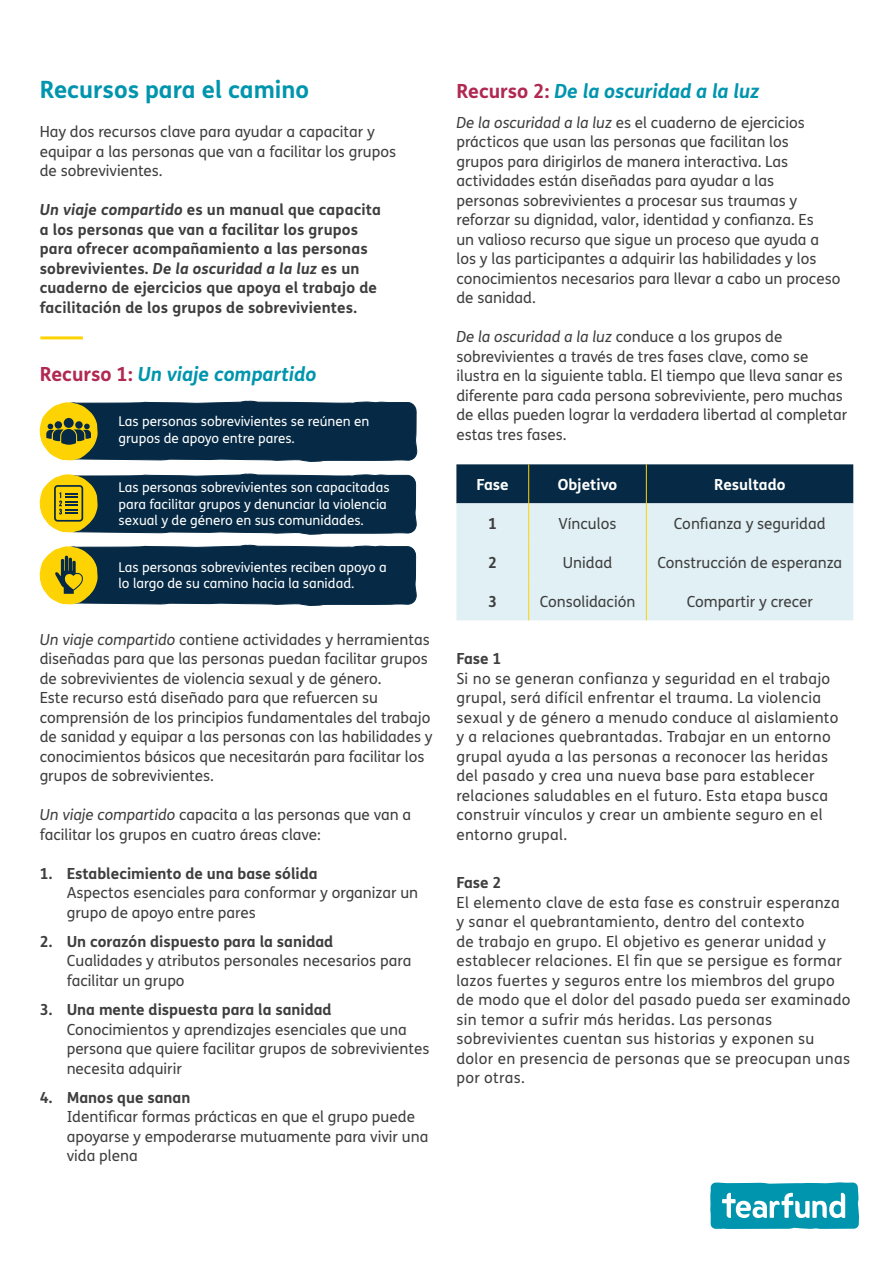
<style>
.page{position:relative;width:893px;height:1263px;background:#fff}
.page>*{position:absolute;margin:0;border:0;box-sizing:border-box;transform-origin:0 0}
.t1{font:700 23.85px "FS Me";color:#0095ae}
.t2{font:italic 700 19.5px "FS Me";color:#0095ae}
.t3{font:15.3px/19.5px "FS Me";color:#3e3e3f}
.t4{font:15.3px/19.5px "FS Me";letter-spacing:.02em;color:#3e3e3f}
.t5{font:700 15.3px/19.5px "FS Me";letter-spacing:.01em;color:#3e3e3f}
.t6{font:700 15.3px "FS Me";color:#fff}
.t7{font:13.5px/16.2px "FS Me";color:#fff}
.s1{font-style:italic}
.s2{font-style:normal;color:#b12851}
</style>
<div class="page">
<div style="left:456px;top:464px;width:397px;height:39px;background:#062a45"></div>
<div style="left:456px;top:503px;width:397px;height:117px;background:#e1f0f4"></div>
<hr style="left:528px;top:464px;width:1px;height:39px;background:#fed304">
<hr style="left:646px;top:464px;width:1px;height:39px;background:#fed304">
<hr style="left:528px;top:503px;width:1px;height:39px;background:#fed304">
<hr style="left:646px;top:503px;width:1px;height:39px;background:#fed304">
<hr style="left:528px;top:542px;width:1px;height:39px;background:#fed304">
<hr style="left:646px;top:542px;width:1px;height:39px;background:#fed304">
<hr style="left:528px;top:581px;width:1px;height:39px;background:#fed304">
<hr style="left:646px;top:581px;width:1px;height:39px;background:#fed304">
<svg style="left:65px;top:400px;width:353px;height:62px;background:#183952"></svg>
<svg style="left:65px;top:473px;width:352px;height:62px;background:#173952"></svg>
<svg style="left:65px;top:544px;width:352px;height:62px;background:#173952"></svg>
<svg style="left:39px;top:402px;width:59px;height:58px;background:#b3a537"></svg>
<svg style="left:39px;top:546px;width:59px;height:58px;background:#c6b232"></svg>
<svg style="left:39px;top:474px;width:59px;height:58px;background:#c8b432"></svg>
<hr style="left:40px;top:336px;width:43px;height:3px;background:#fed304">
<svg style="left:710px;top:1182px;width:149px;height:47px"></svg>
<h1 class="t1" style="left:40px;top:72px;width:271px">Recursos para el camino</h1>
<p class="t3" style="left:40px;top:122px;width:358px">Hay dos recursos clave para ayudar a capacitar y equipar a las personas que van a facilitar los grupos de sobrevivientes.</p>
<p class="t5" style="left:40px;top:199px;width:343px"><span class="s1">Un viaje compartido</span> es un manual que capacita a los personas que van a facilitar los grupos para ofrecer acompañamiento a las personas sobrevivientes. <span class="s1">De la oscuridad a la luz</span> es un cuaderno de ejercicios que apoya el trabajo de facilitación de los grupos de sobrevivientes.</p>
<p class="t2" style="left:40px;top:359px;width:278px"><span class="s2">Recurso 1:</span> Un viaje compartido</p>
<p class="t7" style="left:119px;top:413px;width:252px">Las personas sobrevivientes se reúnen en grupos de apoyo entre pares.</p>
<p class="t7" style="left:119px;top:479px;width:272px">Las personas sobrevivientes son capacitadas para facilitar grupos y denunciar la violencia sexual y de género en sus comunidades.</p>
<p class="t7" style="left:119px;top:558px;width:270px">Las personas sobrevivientes reciben apoyo a lo largo de su camino hacia la sanidad.</p>
<p class="t3" style="left:40px;top:629px;width:394px"><span class="s1">Un viaje compartido</span> contiene actividades y herramientas diseñadas para que las personas puedan facilitar grupos de sobrevivientes de violencia sexual y de género.<br>Este recurso está diseñado para que refuercen su comprensión de los principios fundamentales del trabajo de sanidad y equipar a las personas con las habilidades y conocimientos básicos que necesitarán para facilitar los grupos de sobrevivientes.</p>
<p class="t3" style="left:40px;top:805px;width:373px"><span class="s1">Un viaje compartido</span> capacita a las personas que van a facilitar los grupos en cuatro áreas clave:</p>
<p class="t5" style="left:40px;top:863px;width:280px">1. Establecimiento de una base sólida</p>
<p class="t3" style="left:67px;top:883px;width:353px">Aspectos esenciales para conformar y organizar un grupo de apoyo entre pares</p>
<p class="t5" style="left:40px;top:931px;width:295px">2. Un corazón dispuesto para la sanidad</p>
<p class="t3" style="left:67px;top:951px;width:346px">Cualidades y atributos personales necesarios para facilitar un grupo</p>
<p class="t5" style="left:40px;top:999px;width:293px">3. Una mente dispuesta para la sanidad</p>
<p class="t3" style="left:67px;top:1019px;width:364px">Conocimientos y aprendizajes esenciales que una persona que quiere facilitar grupos de sobrevivientes necesita adquirir</p>
<p class="t5" style="left:40px;top:1087px;width:152px">4. Manos que sanan</p>
<p class="t3" style="left:67px;top:1107px;width:363px">Identificar formas prácticas en que el grupo puede apoyarse y empoderarse mutuamente para vivir una vida plena</p>
<p class="t2" style="left:456px;top:76px;width:304px"><span class="s2">Recurso 2:</span> De la oscuridad a la luz</p>
<p class="t3" style="left:456px;top:112px;width:386px"><span class="s1">De la oscuridad a la luz</span> es el cuaderno de ejercicios prácticos que usan las personas que facilitan los<br>grupos para dirigirlos de manera interactiva. Las actividades están diseñadas para ayudar a las personas sobrevivientes a procesar sus traumas y reforzar su dignidad, valor, identidad y confianza. Es<br>un valioso recurso que sigue un proceso que ayuda a los y las participantes a adquirir las habilidades y los conocimientos necesarios para llevar a cabo un proceso de sanidad.</p>
<p class="t3" style="left:456px;top:327px;width:392px"><span class="s1">De la oscuridad a la luz</span> conduce a los grupos de sobrevivientes a través de tres fases clave, como se ilustra en la siguiente tabla. El tiempo que lleva sanar es diferente para cada persona sobreviviente, pero muchas de ellas pueden lograr la verdadera libertad al completar estas tres fases.</p>
<p class="t6" style="left:476px;top:472px;width:34px">Fase</p>
<p class="t6" style="left:558px;top:472px;width:61px">Objetivo</p>
<p class="t6" style="left:714px;top:472px;width:73px">Resultado</p>
<p class="t5" style="left:488px;top:513px;width:11px">1</p>
<p class="t3" style="left:559px;top:513px;width:59px">Vínculos</p>
<p class="t3" style="left:674px;top:513px;width:153px">Confianza y seguridad</p>
<p class="t5" style="left:488px;top:552px;width:11px">2</p>
<p class="t3" style="left:563px;top:552px;width:51px">Unidad</p>
<p class="t3" style="left:657px;top:552px;width:186px">Construcción de esperanza</p>
<p class="t5" style="left:488px;top:591px;width:11px">3</p>
<p class="t3" style="left:540px;top:591px;width:97px">Consolidación</p>
<p class="t3" style="left:687px;top:591px;width:128px">Compartir y crecer</p>
<p class="t5" style="left:456px;top:648px;width:47px">Fase 1</p>
<p class="t4" style="left:456px;top:668px;width:384px">Si no se generan confianza y seguridad en el trabajo grupal, será difícil enfrentar el trauma. La violencia sexual y de género a menudo conduce al aislamiento y a relaciones quebrantadas. Trabajar en un entorno grupal ayuda a las personas a reconocer las heridas del pasado y crea una nueva base para establecer relaciones saludables en el futuro. Esta etapa busca construir vínculos y crear un ambiente seguro en el entorno grupal.</p>
<p class="t5" style="left:456px;top:872px;width:47px">Fase 2</p>
<p class="t4" style="left:456px;top:892px;width:396px">El elemento clave de esta fase es construir esperanza y sanar el quebrantamiento, dentro del contexto<br>de trabajo en grupo. El objetivo es generar unidad y establecer relaciones. El fin que se persigue es formar lazos fuertes y seguros entre los miembros del grupo de modo que el dolor del pasado pueda ser examinado sin temor a sufrir más heridas. Las personas sobrevivientes cuentan sus historias y exponen su dolor en presencia de personas que se preocupan unas por otras.</p>
</div>
